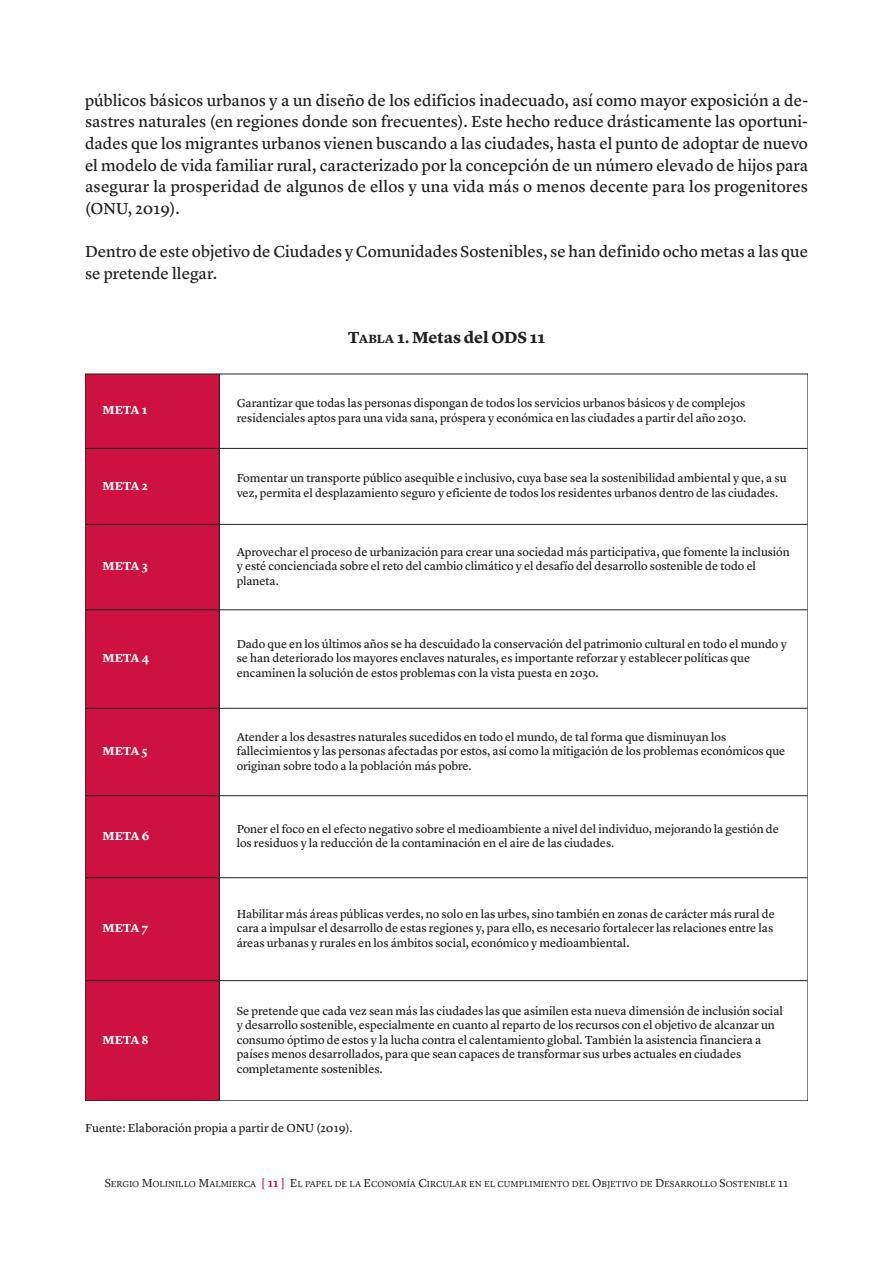
<style>
.page{position:relative;width:893px;height:1263px;background:#fff}
.page>*{position:absolute;margin:0;border:0;box-sizing:border-box;transform-origin:0 0}
.t1{font:16.5px/21.6px "Lyon Text Regular No.2";letter-spacing:-.005em;color:#231f20;text-align:justify}
.t2{font:700 16.5px "Lyon Text";color:#231f20}
.t3{font:12px/14.4px "Lyon Text Regular No.2";letter-spacing:-.005em;color:#231f20}
.t4{font:700 12px "Lyon Text";letter-spacing:-.005em;color:#fff}
.t5{font:9px "Lyon Text";color:#231f20}
.s1{font-size:12.3px}
.s2{font-size:12px}
.s3{font-size:12px;color:#cd1141}
.s4{font-weight:600;font-size:12px;color:#cd1141}
</style>
<div class="page">
<div style="left:85px;top:374px;width:134px;height:74px;background:#cd1141"></div>
<div style="left:85px;top:448px;width:134px;height:76px;background:#cd1141"></div>
<div style="left:85px;top:524px;width:134px;height:86px;background:#cd1141"></div>
<div style="left:85px;top:610px;width:134px;height:98px;background:#cd1141"></div>
<div style="left:85px;top:708px;width:134px;height:88px;background:#cd1141"></div>
<div style="left:85px;top:796px;width:134px;height:82px;background:#cd1141"></div>
<div style="left:85px;top:878px;width:134px;height:103px;background:#cd1141"></div>
<div style="left:85px;top:981px;width:134px;height:120px;background:#cd1141"></div>
<hr style="left:219px;top:374px;width:1px;height:726px;background:#231f20">
<hr style="left:85px;top:448px;width:134px;height:1px;background:#231f20">
<hr style="left:219px;top:448px;width:589px;height:1px;background:#231f20">
<hr style="left:85px;top:524px;width:134px;height:1px;background:#231f20">
<hr style="left:219px;top:524px;width:589px;height:1px;background:#231f20">
<hr style="left:85px;top:609px;width:134px;height:1px;background:#231f20">
<hr style="left:219px;top:609px;width:589px;height:1px;background:#231f20">
<hr style="left:85px;top:708px;width:134px;height:1px;background:#231f20">
<hr style="left:219px;top:708px;width:589px;height:1px;background:#231f20">
<hr style="left:85px;top:795px;width:134px;height:1px;background:#231f20">
<hr style="left:219px;top:795px;width:589px;height:1px;background:#231f20">
<hr style="left:85px;top:877px;width:134px;height:1px;background:#231f20">
<hr style="left:219px;top:877px;width:589px;height:1px;background:#231f20">
<hr style="left:85px;top:980px;width:134px;height:1px;background:#231f20">
<hr style="left:219px;top:980px;width:589px;height:1px;background:#231f20">
<p class="t1" style="left:85px;top:91px;width:725px">públicos básicos urbanos y a un diseño de los edificios inadecuado, así como mayor exposición a de&shy;sastres naturales (en regiones donde son frecuentes). Este hecho reduce drásticamente las oportuni&shy;dades que los migrantes urbanos vienen buscando a las ciudades, hasta el punto de adoptar de nuevo el modelo de vida familiar rural, caracterizado por la concepción de un número elevado de hijos para asegurar la prosperidad de algunos de ellos y una vida más o menos decente para los progenitores (ONU, 2019).</p>
<h1 class="t1" style="left:85px;top:242px;width:724px">Dentro de este objetivo de Ciudades y Comunidades Sostenibles, se han definido ocho metas a las que se pretende llegar.</h1>
<h1 class="t2" style="left:348px;top:331px;width:199px">T<span class="s1">ABLA</span> 1. Metas del ODS 11</h1>
<p class="t4" style="left:103px;top:405px;width:46px">META 1</p>
<p class="t3" style="left:237px;top:397px;width:511px">Garantizar que todas las personas dispongan de todos los servicios urbanos básicos y de complejos residenciales aptos para una vida sana, próspera y económica en las ciudades a partir del año 2030.</p>
<p class="t4" style="left:103px;top:481px;width:47px">META 2</p>
<p class="t3" style="left:237px;top:472px;width:551px">Fomentar un transporte público asequible e inclusivo, cuya base sea la sostenibilidad ambiental y que, a su vez, permita el desplazamiento seguro y eficiente de todos los residentes urbanos dentro de las ciudades.</p>
<p class="t4" style="left:103px;top:561px;width:47px">META 3</p>
<p class="t4" style="left:103px;top:653px;width:48px">META 4</p>
<p class="t4" style="left:103px;top:746px;width:46px">META 5</p>
<p class="t3" style="left:237px;top:546px;width:555px">Aprovechar el proceso de urbanización para crear una sociedad más participativa, que fomente la inclusión y esté concienciada sobre el reto del cambio climático y el desafío del desarrollo sostenible de todo el planeta.</p>
<p class="t3" style="left:237px;top:638px;width:552px">Dado que en los últimos años se ha descuidado la conservación del patrimonio cultural en todo el mundo y se han deteriorado los mayores enclaves naturales, es importante reforzar y establecer políticas que encaminen la solución de estos problemas con la vista puesta en 2030.</p>
<p class="t3" style="left:237px;top:731px;width:550px">Atender a los desastres naturales sucedidos en todo el mundo, de tal forma que disminuyan los fallecimientos y las personas afectadas por estos, así como la mitigación de los problemas económicos que originan sobre todo a la población más pobre.</p>
<p class="t4" style="left:103px;top:831px;width:48px">META 6</p>
<p class="t3" style="left:237px;top:822px;width:544px">Poner el foco en el efecto negativo sobre el medioambiente a nivel del individuo, mejorando la gestión de los residuos y la reducción de la contaminación en el aire de las ciudades.</p>
<p class="t4" style="left:103px;top:923px;width:47px">META 7</p>
<p class="t4" style="left:103px;top:1035px;width:47px">META 8</p>
<p class="t3" style="left:237px;top:908px;width:540px">Habilitar más áreas públicas verdes, no solo en las urbes, sino también en zonas de carácter más rural de cara a impulsar el desarrollo de estas regiones y, para ello, es necesario fortalecer las relaciones entre las áreas urbanas y rurales en los ámbitos social, económico y medioambiental.</p>
<p class="t3" style="left:237px;top:1005px;width:548px">Se pretende que cada vez sean más las ciudades las que asimilen esta nueva dimensión de inclusión social y desarrollo sostenible, especialmente en cuanto al reparto de los recursos con el objetivo de alcanzar un consumo óptimo de estos y la lucha contra el calentamiento global. También la asistencia financiera a países menos desarrollados, para que sean capaces de transformar sus urbes actuales en ciudades completamente sostenibles.</p>
<p class="t3" style="left:85px;top:1121px;width:269px">Fuente: Elaboración propia a partir de ONU (2019).</p>
<p class="t5" style="left:105px;top:1180px;width:685px"><span class="s2">S</span>ERGIO <span class="s2">M</span>OLINILLO <span class="s2">M</span>ALMIERCA <span class="s3">[</span> <span class="s4">11</span> <span class="s3">]</span> <span class="s2">E</span>L PAPEL DE LA <span class="s2">E</span>CONOMÍA <span class="s2">C</span>IRCULAR EN EL CUMPLIMIENTO DEL <span class="s2">O</span>BJETIVO DE <span class="s2">D</span>ESARROLLO <span class="s2">S</span>OSTENIBLE <span class="s2">11</span></p>
</div>
